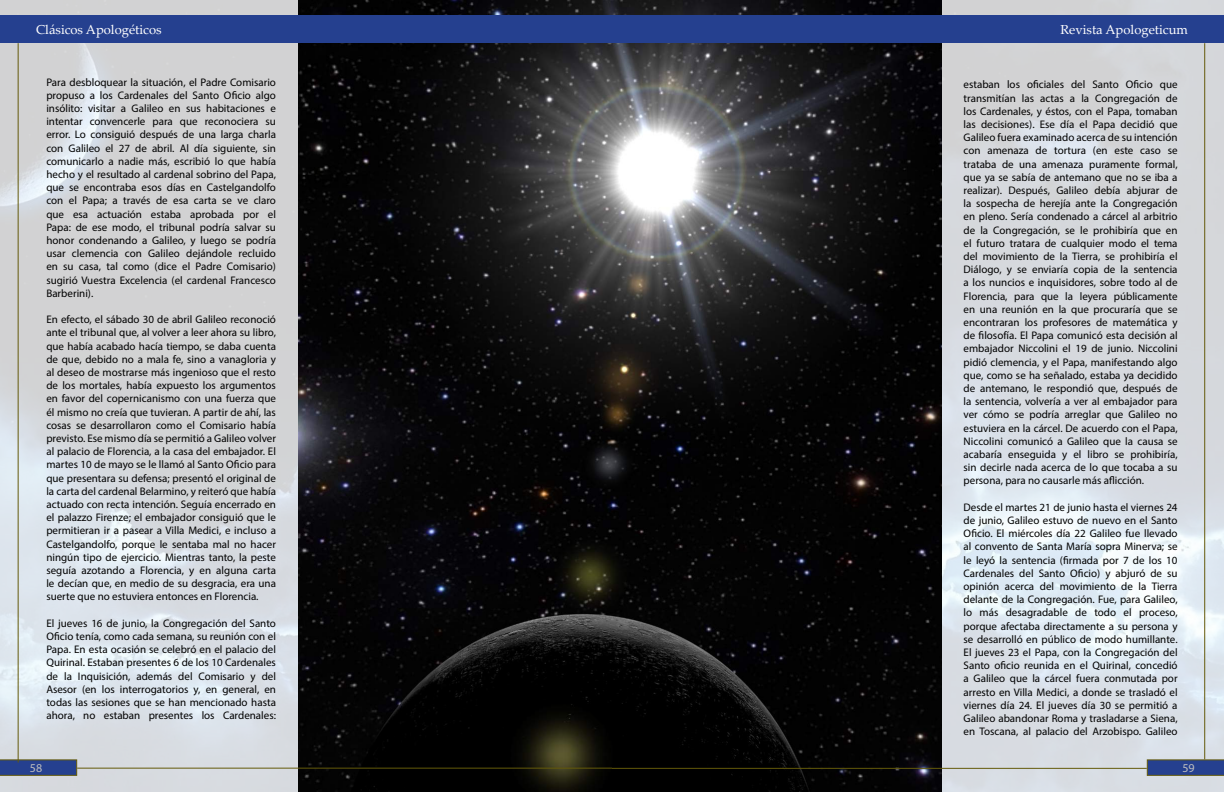
<style>
.page{position:relative;width:1224px;height:792px;background:#fff}
.page>*{position:absolute;margin:0;border:0;box-sizing:border-box;transform-origin:0 0}
.t1{font:13px "Palatino Linotype";color:#fff}
.t2{font:12px "Myriad Pro";color:#bebebe}
.t3{font:11px/13.2px "Myriad Pro";color:#000;text-align:justify}
</style>
<div class="page">
<img style="left:0;top:0;width:1224px;height:792px">
<img style="left:299px;top:0;width:642px;height:792px">
<div style="left:612px;top:15px;width:612px;height:28px;background:#25408f"></div>
<div style="left:0;top:15px;width:612px;height:28px;background:#25408f"></div>
<svg style="left:0;top:759px;width:77px;height:17px"></svg>
<svg style="left:1147px;top:759px;width:77px;height:17px"></svg>
<hr style="left:77px;top:768px;width:535px;height:1px;background:#645a0a">
<hr style="left:18px;top:43px;width:1px;height:720px;background:#645a0a">
<hr style="left:1204px;top:43px;width:1px;height:716px;background:#645a0a">
<hr style="left:612px;top:768px;width:535px;height:1px;background:#645a0a">
<p class="t1" style="left:36px;top:21px;width:127px">Clásicos Apologéticos</p>
<p class="t1" style="left:1060px;top:21px;width:129px">Revista Apologeticum</p>
<p class="t3" style="left:46px;top:75px;width:231px">Para desbloquear la situación, el Padre Comisario propuso a los Cardenales del Santo Oficio algo insólito: visitar a Galileo en sus habitaciones e intentar convencerle para que reconociera su error. Lo consiguió después de una larga charla con Galileo el 27 de abril. Al día siguiente, sin comunicarlo a nadie más, escribió lo que había hecho y el resultado al cardenal sobrino del Papa, que se encontraba esos días en Castelgandolfo con el Papa; a través de esa carta se ve claro que esa actuación estaba aprobada por el Papa: de ese modo, el tribunal podría salvar su honor condenando a Galileo, y luego se podría usar clemencia con Galileo dejándole recluido en su casa, tal como (dice el Padre Comisario) sugirió Vuestra Excelencia (el cardenal Francesco Barberini).</p>
<p class="t3" style="left:46px;top:313px;width:231px">En efecto, el sábado 30 de abril Galileo reconoció ante el tribunal que, al volver a leer ahora su libro, que había acabado hacía tiempo, se daba cuenta de que, debido no a mala fe, sino a vanagloria y al deseo de mostrarse más ingenioso que el resto de los mortales, había expuesto los argumentos en favor del copernicanismo con una fuerza que él mismo no creía que tuvieran. A partir de ahí, las cosas se desarrollaron como el Comisario había previsto. Ese mismo día se permitió a Galileo volver al palacio de Florencia, a la casa del embajador. El martes 10 de mayo se le llamó al Santo Oficio para que presentara su defensa; presentó el original de la carta del cardenal Belarmino, y reiteró que había actuado con recta intención. Seguía encerrado en el palazzo Firenze; el embajador consiguió que le permitieran ir a pasear a Villa Medici, e incluso a Castelgandolfo, porque le sentaba mal no hacer ningún tipo de ejercicio. Mientras tanto, la peste seguía azotando a Florencia, y en alguna carta le decían que, en medio de su desgracia, era una suerte que no estuviera entonces en Florencia.</p>
<p class="t3" style="left:46px;top:616px;width:231px">El jueves 16 de junio, la Congregación del Santo Oficio tenía, como cada semana, su reunión con el Papa. En esta ocasión se celebró en el palacio del Quirinal. Estaban presentes 6 de los 10 Cardenales de la Inquisición, además del Comisario y del Asesor (en los interrogatorios y, en general, en todas las sesiones que se han mencionado hasta ahora, no estaban presentes los Cardenales:</p>
<p class="t2" style="left:30px;top:760px;width:14px">58</p>
<p class="t3" style="left:964px;top:78px;width:216px">estaban los oficiales del Santo Oficio que transmitían las actas a la Congregación de los Cardenales, y éstos, con el Papa, tomaban las decisiones). Ese día el Papa decidió que Galileo fuera examinado acerca de su intención con amenaza de tortura (en este caso se trataba de una amenaza puramente formal, que ya se sabía de antemano que no se iba a realizar). Después, Galileo debía abjurar de la sospecha de herejía ante la Congregación en pleno. Sería condenado a cárcel al arbitrio de la Congregación, se le prohibiría que en el futuro tratara de cualquier modo el tema del movimiento de la Tierra, se prohibiría el Diálogo, y se enviaría copia de la sentencia a los nuncios e inquisidores, sobre todo al de Florencia, para que la leyera públicamente en una reunión en la que procuraría que se encontraran los profesores de matemática y de filosofía. El Papa comunicó esta decisión al embajador Niccolini el 19 de junio. Niccolini pidió clemencia, y el Papa, manifestando algo que, como se ha señalado, estaba ya decidido de antemano, le respondió que, después de la sentencia, volvería a ver al embajador para ver cómo se podría arreglar que Galileo no estuviera en la cárcel. De acuerdo con el Papa, Niccolini comunicó a Galileo que la causa se acabaría enseguida y el libro se prohibiría, sin decirle nada acerca de lo que tocaba a su persona, para no causarle más aflicción.</p>
<p class="t3" style="left:964px;top:500px;width:216px">Desde el martes 21 de junio hasta el viernes 24 de junio, Galileo estuvo de nuevo en el Santo Oficio. El miércoles día 22 Galileo fue llevado al convento de Santa María sopra Minerva; se le leyó la sentencia (firmada por 7 de los 10<br>Cardenales del Santo Oficio) y abjuró de su opinión acerca del movimiento de la Tierra delante de la Congregación. Fue, para Galileo, lo más desagradable de todo el proceso, porque afectaba directamente a su persona y se desarrolló en público de modo humillante.<br>El jueves 23 el Papa, con la Congregación del Santo oficio reunida en el Quirinal, concedió a Galileo que la cárcel fuera conmutada por arresto en Villa Medici, a donde se trasladó el viernes día 24. El jueves día 30 se permitió a Galileo abandonar Roma y trasladarse a Siena, en Toscana, al palacio del Arzobispo. Galileo</p>
<p class="t2" style="left:1182px;top:760px;width:14px">59</p>
</div>
